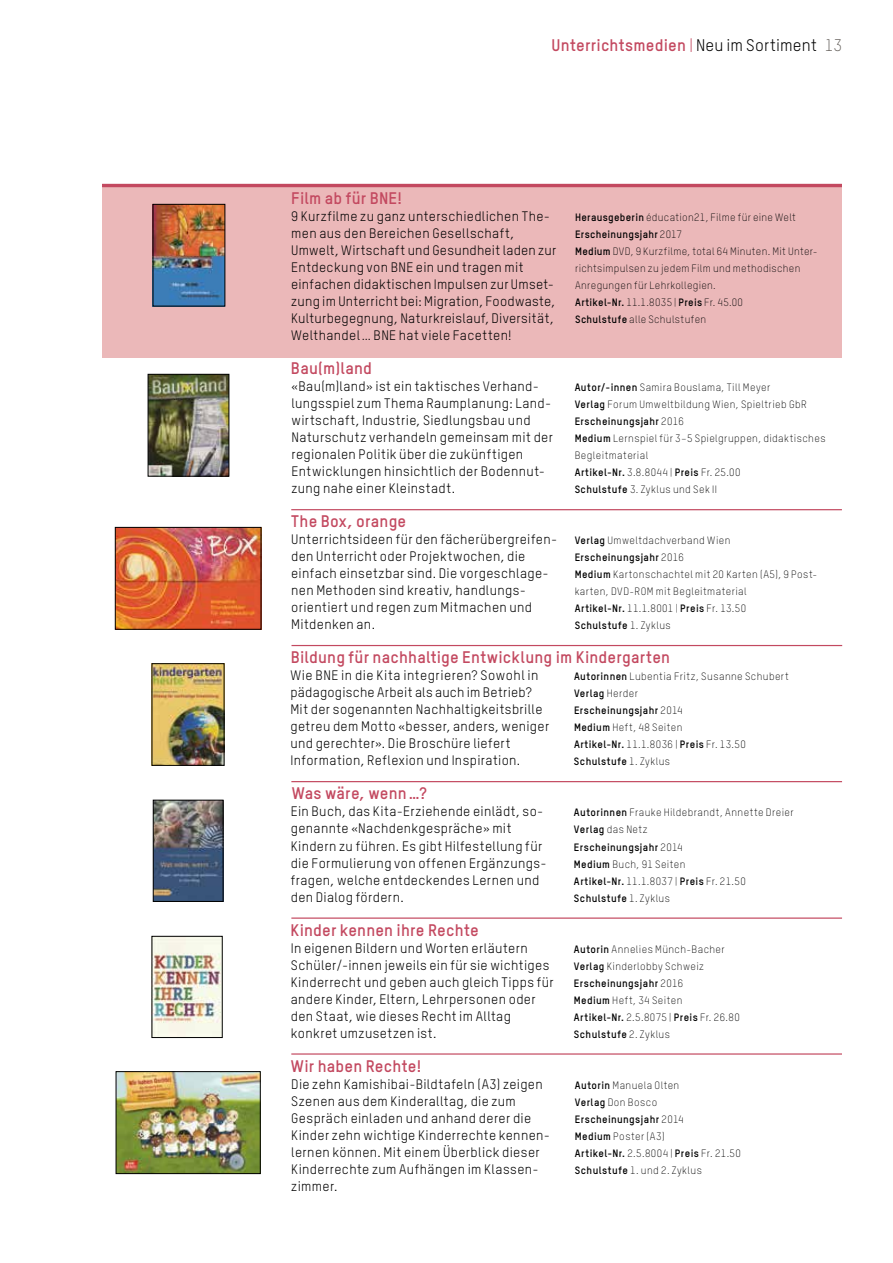
<style>
.page{position:relative;width:893px;height:1263px;background:#fff}
.page>*{position:absolute;margin:0;border:0;box-sizing:border-box;transform-origin:0 0}
.t1{font:700 16.5px "TSTARPRO";letter-spacing:.01em;color:#c34960}
.t2{font:13.5px/17px "TSTARPRO";letter-spacing:.025em;color:#000}
.t3{font:300 10.5px/17px "TSTARPRO";letter-spacing:.04em;color:#000}
.s1{font-weight:400}
.s2{font-weight:400;color:#000}
.s3{font-weight:300;color:#59544f}
.s4{font-weight:700}
</style>
<div class="page">
<div style="left:102px;top:186px;width:740px;height:171px;background:#ebb8b9"></div>
<img style="left:155px;top:206px;width:68px;height:98px">
<img style="left:117px;top:529px;width:142px;height:98px">
<div style="left:115px;top:527px;width:146px;height:102px;border:1px solid #000"></div>
<img style="left:154px;top:938px;width:66px;height:97px">
<hr style="left:102px;top:184px;width:740px;height:3px;background:#c34960">
<img style="left:150px;top:376px;width:77px;height:98px">
<div style="left:148px;top:374px;width:81px;height:102px;border:1px solid #000"></div>
<img style="left:118px;top:1073px;width:140px;height:99px">
<div style="left:116px;top:1071px;width:144px;height:103px;border:1px solid #000"></div>
<img style="left:154px;top:666px;width:68px;height:97px">
<img style="left:155px;top:802px;width:66px;height:97px">
<div style="left:153px;top:800px;width:70px;height:101px;border:1px solid #000"></div>
<hr style="left:291px;top:781px;width:551px;height:1px;background:#c34960">
<hr style="left:291px;top:645px;width:551px;height:1px;background:#c34960">
<hr style="left:291px;top:1053px;width:551px;height:1px;background:#c34960">
<hr style="left:291px;top:917px;width:551px;height:2px;background:#c34960">
<hr style="left:291px;top:509px;width:551px;height:1px;background:#c34960">
<p class="t1" style="left:552px;top:35px;width:292px">Unterrichtsmedien <span class="s1">|</span> <span class="s2">Neu im Sortiment</span> <span class="s3">13</span></p>
<p class="t1" style="left:291px;top:188px;width:112px">Film ab für BNE!</p>
<p class="t2" style="left:291px;top:208px;width:267px">9 Kurzfilme zu ganz unterschiedlichen The&shy;men aus den Bereichen Gesellschaft, Umwelt, Wirtschaft und Gesundheit laden zur Entdeckung von BNE ein und tragen mit einfachen didaktischen Impulsen zur Umset&shy;zung im Unterricht bei: Migration, Foodwaste, Kulturbegegnung, Naturkreislauf, Diversität, Welthandel… BNE hat viele Facetten!</p>
<p class="t3" style="left:575px;top:209px;width:244px"><span class="s4">Herausgeberin</span> éducation21, Filme für eine Welt <span class="s4">Erscheinungsjahr</span> 2017<br><span class="s4">Medium</span> DVD, 9 Kurzfilme, total 64 Minuten. Mit Unter&shy;richtsimpulsen zu jedem Film und methodischen Anregungen für Lehrkollegien.<br><span class="s4">Artikel-Nr.</span> 11.1.8035 | <span class="s4">Preis</span> Fr. 45.00<br><span class="s4">Schulstufe</span> alle Schulstufen</p>
<p class="t1" style="left:291px;top:358px;width:83px">Bau(m)land</p>
<p class="t2" style="left:291px;top:378px;width:263px">«Bau(m)land» ist ein taktisches Verhand&shy;lungsspiel zum Thema Raumplanung: Land&shy;wirtschaft, Industrie, Siedlungsbau und Naturschutz verhandeln gemeinsam mit der regionalen Politik über die zukünftigen Entwicklungen hinsichtlich der Bodennut&shy;zung nahe einer Kleinstadt.</p>
<p class="t3" style="left:575px;top:379px;width:252px"><span class="s4">Autor/-innen</span> Samira Bouslama, Till Meyer<br><span class="s4">Verlag</span> Forum Umweltbildung Wien, Spieltrieb GbR <span class="s4">Erscheinungsjahr</span> 2016<br><span class="s4">Medium</span> Lernspiel für 3–5 Spielgruppen, didaktisches Begleitmaterial<br><span class="s4">Artikel-Nr.</span> 3.8.8044 | <span class="s4">Preis</span> Fr. 25.00<br><span class="s4">Schulstufe</span> 3. Zyklus und Sek II</p>
<p class="t1" style="left:291px;top:511px;width:117px">The Box, orange</p>
<p class="t2" style="left:291px;top:531px;width:267px">Unterrichtsideen für den fächerübergreifen&shy;den Unterricht oder Projektwochen, die einfach einsetzbar sind. Die vorgeschlage&shy;nen Methoden sind kreativ, handlungs&shy;orientiert und regen zum Mitmachen und Mitdenken an.</p>
<p class="t3" style="left:575px;top:532px;width:244px"><span class="s4">Verlag</span> Umweltdachverband Wien <span class="s4">Erscheinungsjahr</span> 2016<br><span class="s4">Medium</span> Kartonschachtel mit 20 Karten (A5), 9 Post&shy;karten, DVD-ROM mit Begleitmaterial<br><span class="s4">Artikel-Nr.</span> 11.1.8001 | <span class="s4">Preis</span> Fr. 13.50<br><span class="s4">Schulstufe</span> 1. Zyklus</p>
<p class="t1" style="left:291px;top:647px;width:381px">Bildung für nachhaltige Entwicklung im Kindergarten</p>
<p class="t3" style="left:574px;top:668px;width:216px"><span class="s4">Autorinnen</span> Lubentia Fritz, Susanne Schubert<br><span class="s4">Verlag</span> Herder<br><span class="s4">Erscheinungsjahr</span> 2014<br><span class="s4">Medium</span> Heft, 48 Seiten<br><span class="s4">Artikel-Nr.</span> 11.1.8036 | <span class="s4">Preis</span> Fr. 13.50<br><span class="s4">Schulstufe</span> 1. Zyklus</p>
<p class="t2" style="left:290px;top:667px;width:260px">Wie BNE in die Kita integrieren? Sowohl in pädagogische Arbeit als auch im Betrieb?<br>Mit der sogenannten Nachhaltigkeitsbrille getreu dem Motto «besser, anders, weniger und gerechter». Die Broschüre liefert Information, Reflexion und Inspiration.</p>
<p class="t1" style="left:292px;top:783px;width:137px">Was wäre, wenn…?</p>
<p class="t2" style="left:291px;top:803px;width:257px">Ein Buch, das Kita-Erziehende einlädt, so&shy;genannte «Nachdenkgespräche» mit Kindern zu führen. Es gibt Hilfestellung für die Formulierung von offenen Ergänzungs&shy;fragen, welche entdeckendes Lernen und den Dialog fördern.</p>
<p class="t2" style="left:291px;top:939px;width:264px">In eigenen Bildern und Worten erläutern Schüler/-innen jeweils ein für sie wichtiges Kinderrecht und geben auch gleich Tipps für andere Kinder, Eltern, Lehrpersonen oder den Staat, wie dieses Recht im Alltag konkret umzusetzen ist.</p>
<p class="t3" style="left:574px;top:940px;width:167px"><span class="s4">Autorin</span> Annelies Münch-Bacher<br><span class="s4">Verlag</span> Kinderlobby Schweiz<br><span class="s4">Erscheinungsjahr</span> 2016<br><span class="s4">Medium</span> Heft, 34 Seiten<br><span class="s4">Artikel-Nr.</span> 2.5.8075 | <span class="s4">Preis</span> Fr. 26.80<br><span class="s4">Schulstufe</span> 2. Zyklus</p>
<p class="t3" style="left:574px;top:804px;width:221px"><span class="s4">Autorinnen</span> Frauke Hildebrandt, Annette Dreier<br><span class="s4">Verlag</span> das Netz<br><span class="s4">Erscheinungsjahr</span> 2014<br><span class="s4">Medium</span> Buch, 91 Seiten<br><span class="s4">Artikel-Nr.</span> 11.1.8037 | <span class="s4">Preis</span> Fr. 21.50<br><span class="s4">Schulstufe</span> 1. Zyklus</p>
<p class="t1" style="left:291px;top:919px;width:190px">Kinder kennen ihre Rechte</p>
<p class="t1" style="left:291px;top:1055px;width:132px">Wir haben Rechte!</p>
<p class="t2" style="left:291px;top:1075px;width:260px">Die zehn Kamishibai-Bildtafeln (A3) zeigen Szenen aus dem Kinderalltag, die zum Gespräch einladen und anhand derer die Kinder zehn wichtige Kinderrechte kennen&shy;lernen können. Mit einem Überblick dieser Kinderrechte zum Aufhängen im Klassen&shy;zimmer.</p>
<p class="t3" style="left:575px;top:1076px;width:168px"><span class="s4">Autorin</span> Manuela Olten<br><span class="s4">Verlag</span> Don Bosco<br><span class="s4">Erscheinungsjahr</span> 2014<br><span class="s4">Medium</span> Poster (A3)<br><span class="s4">Artikel-Nr.</span> 2.5.8004 | <span class="s4">Preis</span> Fr. 21.50<br><span class="s4">Schulstufe</span> 1. und 2. Zyklus</p>
</div>
